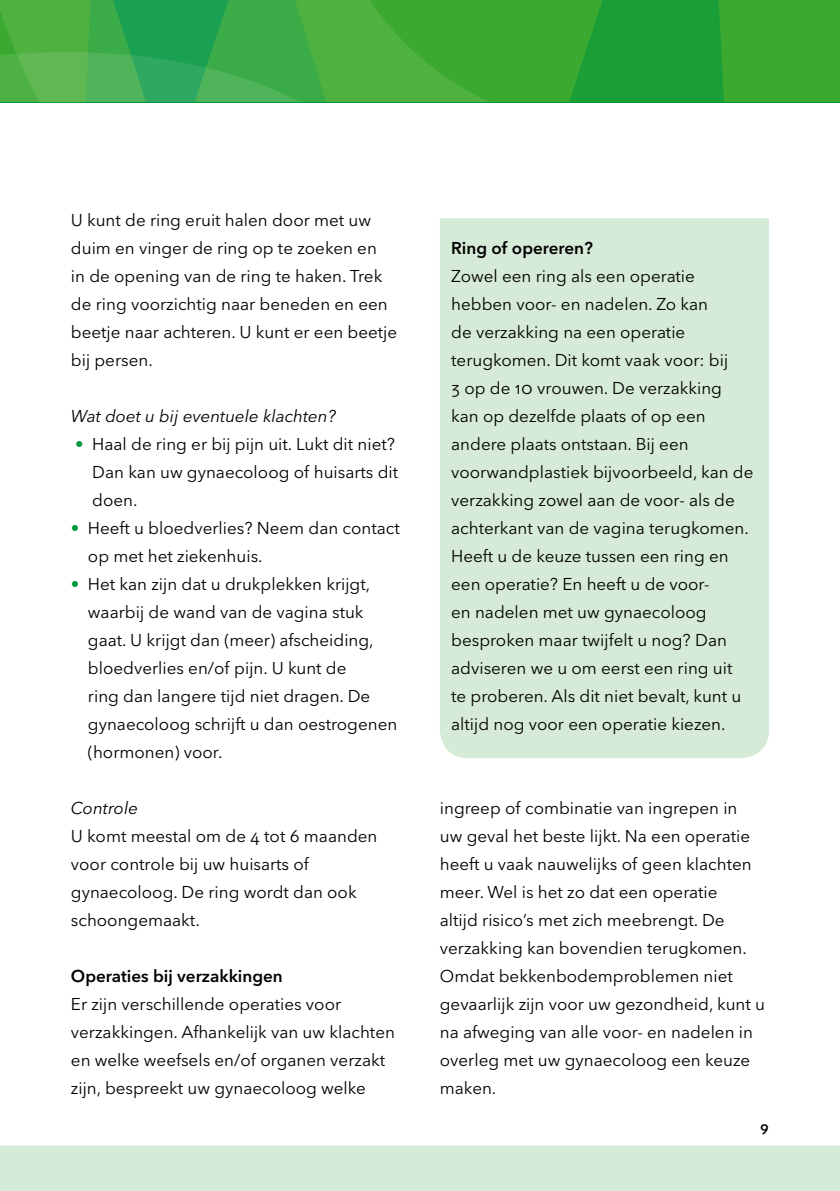
<style>
.page{position:relative;width:840px;height:1191px;background:#fff}
.page>*{position:absolute;margin:0;border:0;box-sizing:border-box;transform-origin:0 0}
.t1{font:17px/28px "Avenir Next LT Pro";color:#000}
.t2{font:600 17px "Avenir Next LT Pro";color:#000}
.t3{font:italic 17px "Avenir Next LT Pro";color:#000}
.t4{font:600 14px "Avenir Next LT Pro";color:#000}
.s1{color:#00963f}
</style>
<div class="page">
<svg style="left:0;top:0;width:839px;height:102px;background:#36a839"></svg>
<svg style="left:0;top:52px;width:300px;height:50px;background:#45af53"></svg>
<div style="left:0;top:1145px;width:839px;height:46px;background:#d6ead8"></div>
<div style="left:440px;top:218px;width:328px;height:540px;background:#d6ead8"></div>
<p class="t1" style="left:71px;top:206px;width:327px">U kunt de ring eruit halen door met uw duim en vinger de ring op te zoeken en<br>in de opening van de ring te haken. Trek de ring voorzichtig naar beneden en een beetje naar achteren. U kunt er een beetje bij persen.</p>
<p class="t3" style="left:71px;top:406px;width:266px">Wat doet u bij eventuele klachten?</p>
<p class="t1" style="left:92px;top:430px;width:307px;text-indent:-17px"><span class="s1">•</span> Haal de ring er bij pijn uit. Lukt dit niet?<br>Dan kan uw gynaecoloog of huisarts dit doen.</p>
<p class="t1" style="left:88px;top:514px;width:313px;text-indent:-17px"><span class="s1">•</span> Heeft u bloedverlies? Neem dan contact op met het ziekenhuis.</p>
<p class="t1" style="left:88px;top:570px;width:311px;text-indent:-17px"><span class="s1">•</span> Het kan zijn dat u drukplekken krijgt, waarbij de wand van de vagina stuk gaat. U krijgt dan (meer) afscheiding, bloedverlies en/of pijn. U kunt de<br>ring dan langere tijd niet dragen. De gynaecoloog schrijft u dan oestrogenen (hormonen) voor.</p>
<p class="t3" style="left:71px;top:798px;width:68px">Controle</p>
<p class="t1" style="left:71px;top:822px;width:308px">U komt meestal om de 4 tot 6 maanden voor controle bij uw huisarts of gynaecoloog. De ring wordt dan ook schoongemaakt.</p>
<p class="t2" style="left:71px;top:966px;width:213px">Operaties bij verzakkingen</p>
<p class="t1" style="left:71px;top:990px;width:325px">Er zijn verschillende operaties voor verzakkingen. Afhankelijk van uw klachten en welke weefsels en/of organen verzakt zijn, bespreekt uw gynaecoloog welke</p>
<p class="t2" style="left:451px;top:238px;width:143px">Ring of opereren?</p>
<p class="t1" style="left:451px;top:262px;width:304px">Zowel een ring als een operatie hebben voor- en nadelen. Zo kan<br>de verzakking na een operatie terugkomen. Dit komt vaak voor: bij<br>3 op de 10 vrouwen. De verzakking kan op dezelfde plaats of op een andere plaats ontstaan. Bij een voorwandplastiek bijvoorbeeld, kan de verzakking zowel aan de voor- als de achterkant van de vagina terugkomen.<br>Heeft u de keuze tussen een ring en een operatie? En heeft u de voor-<br>en nadelen met uw gynaecoloog besproken maar twijfelt u nog? Dan adviseren we u om eerst een ring uit<br>te proberen. Als dit niet bevalt, kunt u altijd nog voor een operatie kiezen.</p>
<p class="t1" style="left:439px;top:794px;width:326px">ingreep of combinatie van ingrepen in<br>uw geval het beste lijkt. Na een operatie heeft u vaak nauwelijks of geen klachten meer. Wel is het zo dat een operatie<br>altijd risico’s met zich meebrengt. De verzakking kan bovendien terugkomen.<br>Omdat bekkenbodemproblemen niet gevaarlijk zijn voor uw gezondheid, kunt u na afweging van alle voor- en nadelen in overleg met uw gynaecoloog een keuze maken.</p>
<p class="t4" style="left:759px;top:1118px;width:10px">9</p>
</div>
